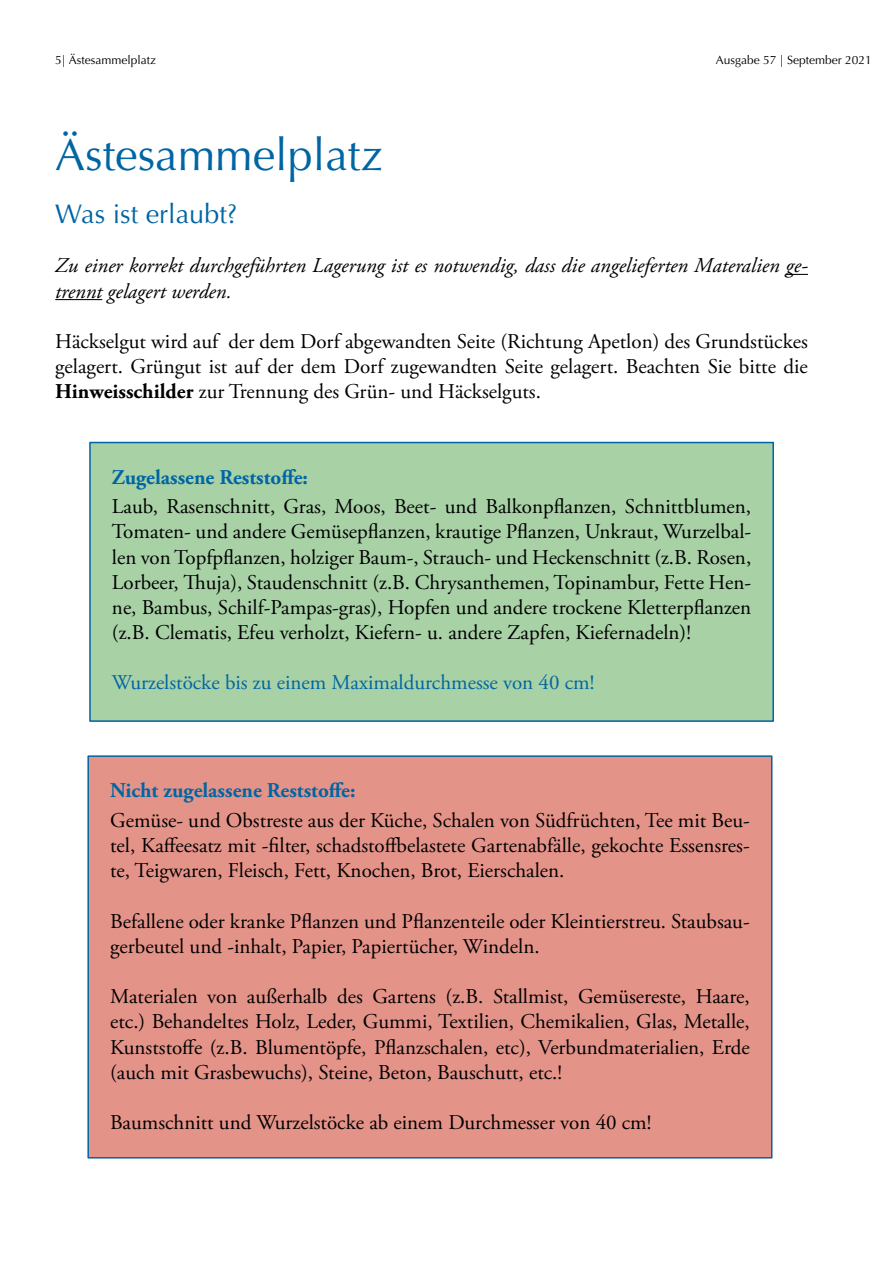
<style>
.page{position:relative;width:893px;height:1263px;background:#fff}
.page>*{position:absolute;margin:0;border:0;box-sizing:border-box;transform-origin:0 0}
.t1{font:45px "Optima LT Std";color:#0065a3}
.t2{font:27px "Optima LT Std";color:#0065a3}
.t3{font:21px/25.2px "Adobe Garamond Pro";color:#000;text-align:justify}
.t4{font:italic 21px/25.2px "Adobe Garamond Pro";color:#000}
.t5{font:700 21px "Adobe Garamond Pro";color:#0065a3}
.t6{font:21px "Adobe Garamond Pro";color:#0065a3}
.t7{font:12px "Optima LT Std";color:#000}
.s1{font-weight:700}
</style>
<div class="page">
<div style="left:90px;top:442px;width:683px;height:279px;background:#a8d1a6"></div>
<div style="left:89px;top:442px;width:685px;height:280px;border:2px solid #0065a3"></div>
<svg style="left:786px;top:274px;width:22px;height:1px"></svg>
<hr style="left:55px;top:299px;width:47px;height:1px;background:#000">
<div style="left:88px;top:756px;width:684px;height:402px;background:#e49389"></div>
<div style="left:87px;top:755px;width:685px;height:403px;border:2px solid #0065a3"></div>
<p class="t7" style="left:55px;top:53px;width:102px">5| Ästesammelplatz</p>
<p class="t7" style="left:716px;top:53px;width:157px">Ausgabe 57 | September 2021</p>
<h1 class="t1" style="left:55px;top:129px;width:329px">Ästesammelplatz</h1>
<p class="t2" style="left:55px;top:199px;width:184px">Was ist erlaubt?</p>
<p class="t4" style="left:55px;top:254px;width:754px">Zu einer korrekt durchgeführten Lagerung ist es notwendig, dass die angelieferten Materalien ge&shy;trennt gelagert werden.</p>
<p class="t3" style="left:55px;top:329px;width:754px">Häckselgut wird auf der dem Dorf abgewandten Seite (Richtung Apetlon) des Grundstückes gelagert. Grüngut ist auf der dem Dorf zugewandten Seite gelagert. Beachten Sie bitte die <span class="s1">Hinweisschilder</span> zur Trennung des Grün- und Häckselguts.</p>
<p class="t5" style="left:112px;top:465px;width:198px">Zugelassene Reststoffe:</p>
<p class="t3" style="left:112px;top:495px;width:641px">Laub, Rasenschnitt, Gras, Moos, Beet- und Balkonpflanzen, Schnittblumen, Tomaten- und andere Gemüsepflanzen, krautige Pflanzen, Unkraut, Wurzelbal&shy;len von Topfpflanzen, holziger Baum-, Strauch- und Heckenschnitt (z.B. Rosen, Lorbeer, Thuja), Staudenschnitt (z.B. Chrysanthemen, Topinambur, Fette Hen&shy;ne, Bambus, Schilf-Pampas-gras), Hopfen und andere trockene Kletterpflanzen (z.B. Clematis, Efeu verholzt, Kiefern- u. andere Zapfen, Kiefernadeln)!</p>
<p class="t6" style="left:112px;top:670px;width:484px">Wurzelstöcke bis zu einem Maximaldurchmesse von 40 cm!</p>
<p class="t5" style="left:110px;top:778px;width:247px">Nicht zugelassene Reststoffe:</p>
<p class="t3" style="left:110px;top:808px;width:641px">Gemüse- und Obstreste aus der Küche, Schalen von Südfrüchten, Tee mit Beu&shy;tel, Kaffeesatz mit -filter, schadstoffbelastete Gartenabfälle, gekochte Essensres&shy;te, Teigwaren, Fleisch, Fett, Knochen, Brot, Eierschalen.</p>
<p class="t3" style="left:110px;top:909px;width:641px">Befallene oder kranke Pflanzen und Pflanzenteile oder Kleintierstreu. Staubsau&shy;gerbeutel und -inhalt, Papier, Papiertücher, Windeln.</p>
<p class="t3" style="left:110px;top:985px;width:641px">Materialen von außerhalb des Gartens (z.B. Stallmist, Gemüsereste, Haare, etc.) Behandeltes Holz, Leder, Gummi, Textilien, Chemikalien, Glas, Metalle, Kunststoffe (z.B. Blumentöpfe, Pflanzschalen, etc), Verbundmaterialien, Erde (auch mit Grasbewuchs), Steine, Beton, Bauschutt, etc.!</p>
<p class="t3" style="left:110px;top:1111px;width:543px">Baumschnitt und Wurzelstöcke ab einem Durchmesser von 40 cm!</p>
</div>
